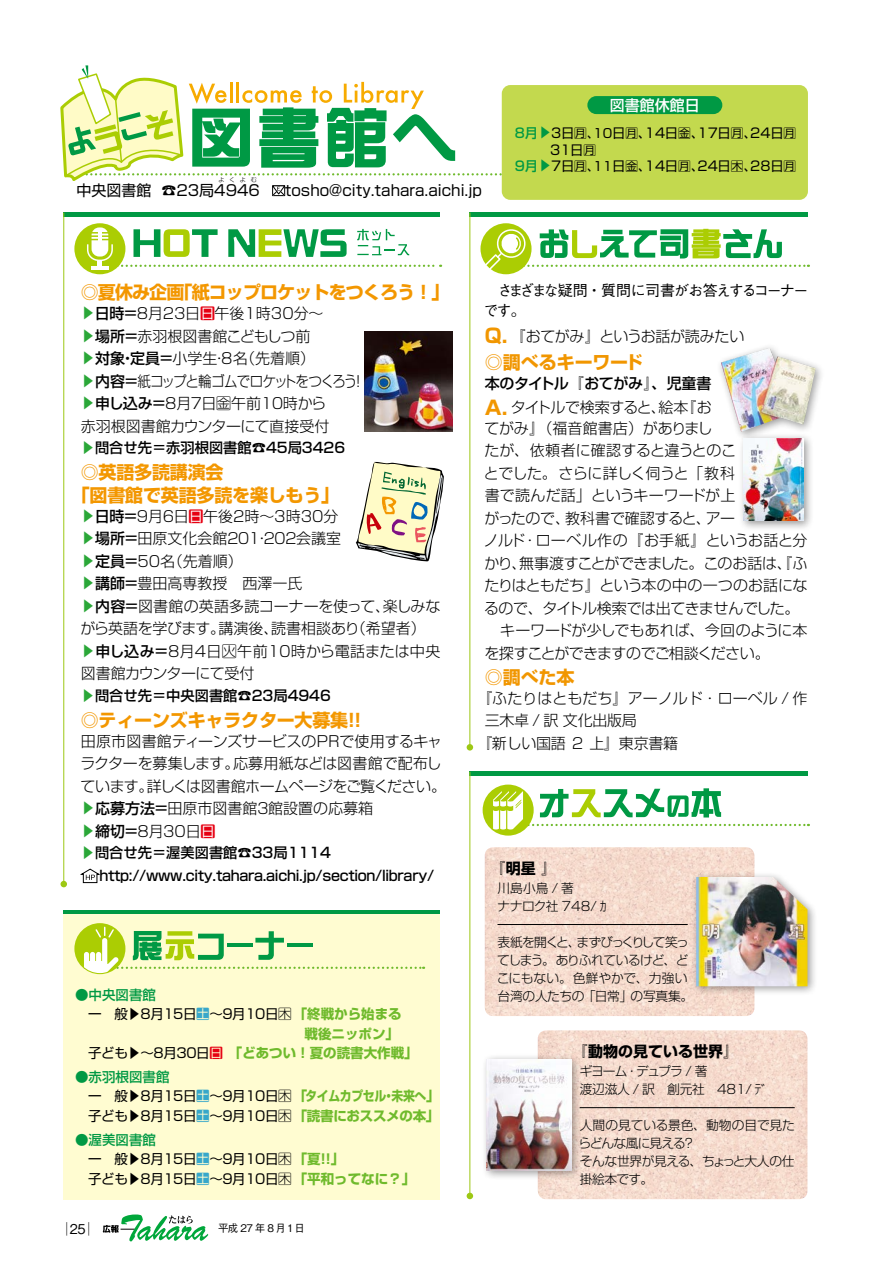
<style>
.page{position:relative;width:893px;height:1263px;background:#fff}
.page>*{position:absolute;margin:0;border:0;box-sizing:border-box;transform-origin:0 0}
.t1{font:700 18px/22.5px "Shin Go Pro";letter-spacing:-.01em;color:#f39700}
.t2{font:700 18px "Shin Go Pro";letter-spacing:-.05em;color:#f39700}
.t3{font:700 18px "Shin Go Pro";letter-spacing:-.005em;color:#f19600}
.t4{font:300 15px/22.5px "Shin Go Pro";letter-spacing:-.02em;color:#000}
.t5{font:300 15px/22.5px "Shin Go Pro";color:#000}
.t6{font:15px "Shin Go Pro";color:#000}
.t7{font:500 15px/24.8px "Shin Go Pro";letter-spacing:-.03em;color:#000}
.t8{font:500 15px/19.5px "Gothic BBB Pro";letter-spacing:-.095em;color:#000}
.t9{font:300 15px "Shin Go Pro";letter-spacing:-.075em;color:#000;scale:.9 1}
.t10{font:300 15px "Shin Go Pro";letter-spacing:.005em;color:#000}
.t11{font:700 15px "Shin Go Pro";color:#000}
.t12{font:500 15px "Shin Go Pro";color:#fff}
.t13{font:500 14.25px/23px "Shin Go Pro";letter-spacing:-.02em;color:#000}
.t14{font:500 14.25px "Shin Go Pro";color:#000}
.t15{font:300 14.25px "Shin Go Pro";color:#2aa738}
.t16{font:13.5px/19.5px "Shin Go Pro";letter-spacing:-.03em;color:#000}
.t17{font:700 13.5px "Shin Go Pro";color:#6fba2c}
.t18{font:500 13.5px "Gothic BBB Pro";color:#000;scale:.95 1}
.t19{font:500 13.5px "Gothic BBB Pro";color:#000}
.t20{font:13.35px/16.5px "Shin Go Pro";letter-spacing:-.015em;color:#000}
.t21{font:500 13.35px "Shin Go Pro";color:#094}
.t22{font:300 12.75px/18px "Shin Go Pro";letter-spacing:-.035em;color:#000}
.t23{font:300 12.75px/18px "Shin Go Pro";color:#000}
.t24{font:500 10.5px "Gothic BBB Pro";letter-spacing:.12em;color:#000}
.t25{font:300 6px "Shin Go Pro";color:#000}
.s1{font-size:12.6px}
.s2{font-weight:500}
.s3{font-weight:400;color:#e60012}
.s4{color:#2aa738}
.s5{font-weight:500;color:#094}
.s6{color:#37a7ca}
.s7{font-weight:300}
.s8{font-weight:700;color:#6fba2c}
.s9{font-weight:400;color:#000}
.s10{font-weight:700;font-size:19.5px;color:#f19600}
.s11{color:#f39700}
</style>
<div class="page">
<div style="left:64px;top:910px;width:376px;height:289px;background:#fffcd1"></div>
<hr style="left:64px;top:910px;width:376px;height:3px;background:#094">
<hr style="left:470px;top:772px;width:338px;height:4px;background:#094">
<hr style="left:63px;top:213px;width:1px;height:671px;background:#9dc814">
<svg style="left:61px;top:881px;width:6px;height:6px"></svg>
<hr style="left:469px;top:213px;width:1px;height:534px;background:#9dc814">
<svg style="left:467px;top:744px;width:6px;height:6px"></svg>
<hr style="left:469px;top:772px;width:1px;height:424px;background:#9dc814">
<svg style="left:467px;top:1193px;width:6px;height:6px"></svg>
<div style="left:483px;top:784px;width:51px;height:52px;background:#abcd03;border-radius:50%"></div>
<svg style="left:491px;top:788px;width:318px;height:41px"></svg>
<div style="left:74px;top:923px;width:51px;height:51px;background:#abcd03;border-radius:50%"></div>
<svg style="left:84px;top:927px;width:340px;height:46px"></svg>
<hr style="left:287px;top:944px;width:26px;height:3px;background:#094">
<svg style="left:60px;top:65px;width:749px;height:219px"></svg>
<img style="left:485px;top:847px;width:269px;height:169px">
<img style="left:538px;top:1030px;width:269px;height:169px">
<svg style="left:81px;top:869px;width:18px;height:14px"></svg>
<hr style="left:580px;top:1107px;width:215px;height:1px;background:#000">
<hr style="left:497px;top:924px;width:191px;height:1px;background:#000">
<img style="left:721px;top:348px;width:95px;height:84px">
<div style="left:738px;top:432px;width:76px;height:99px;background:#000;opacity:.4"></div>
<img style="left:744px;top:438px;width:59px;height:83px">
<div style="left:481px;top:1053px;width:100px;height:127px;background:#000;opacity:.4"></div>
<img style="left:487px;top:1059px;width:84px;height:111px">
<div style="left:690px;top:871px;width:127px;height:126px;background:#000;opacity:.4"></div>
<img style="left:696px;top:877px;width:111px;height:109px">
<img style="left:365px;top:332px;width:87px;height:100px">
<svg style="left:356px;top:462px;width:88px;height:99px"></svg>
<svg style="left:103px;top:1214px;width:105px;height:27px"></svg>
<p class="t12" style="left:610px;top:93px;width:91px">図書館休館日</p>
<p class="t25" style="left:218px;top:175px;width:40px">よ く よ む</p>
<p class="t6" style="left:77px;top:178px;width:407px">中央図書館 ☎23局4946 　 tosho@city.tahara.aichi.jp</p>
<p class="t21" style="left:515px;top:122px;width:25px">8月</p>
<p class="t21" style="left:534px;top:139px;width:15px;rotate:-90deg">▼</p>
<p class="t20" style="left:550px;top:123px;width:247px">3日<span class="s1">月、10</span>日<span class="s1">月</span>、14日<span class="s1">金</span>、17日<span class="s1">月</span>、24日<span class="s1">月<br></span>31日<span class="s1">月</span></p>
<p class="t21" style="left:515px;top:155px;width:25px">9月</p>
<p class="t21" style="left:534px;top:172px;width:15px;rotate:-90deg">▼</p>
<p class="t20" style="left:551px;top:156px;width:246px">7日<span class="s1">月、11</span>日<span class="s1">金</span>、14日<span class="s1">月</span>、24日<span class="s1">木</span>、28日<span class="s1">月</span></p>
<p class="t2" style="left:81px;top:278px;width:370px">◎夏休み企画「紙コップロケットをつくろう！」</p>
<p class="t15" style="left:76px;top:320px;width:16px;rotate:-90deg">▼</p>
<p class="t5" style="left:95px;top:300px;width:230px"><span class="s2">日時＝</span>8月23日<span class="s3">日</span>午後1時30分～</p>
<p class="t15" style="left:76px;top:343px;width:16px;rotate:-90deg">▼</p>
<p class="t4" style="left:95px;top:323px;width:217px"><span class="s2">場所＝</span>赤羽根図書館こどもしつ前</p>
<p class="t15" style="left:76px;top:365px;width:16px;rotate:-90deg">▼</p>
<p class="t4" style="left:95px;top:345px;width:222px"><span class="s2">対象・定員＝</span>小学生・8名（先着順）</p>
<p class="t15" style="left:76px;top:388px;width:16px;rotate:-90deg">▼</p>
<p class="t9" style="left:95px;top:368px;width:302px"><span class="s2">内容＝</span>紙コップと輪ゴムでロケットをつくろう！</p>
<p class="t15" style="left:76px;top:410px;width:16px;rotate:-90deg">▼</p>
<p class="t4" style="left:81px;top:390px;width:265px;text-align:center"><span class="s2">申し込み＝</span>8月７日金午前１０時から<br>赤羽根図書館カウンターにて直接受付　</p>
<p class="t14" style="left:81px;top:436px;width:266px"><span class="s4">▶</span>問合せ先＝赤羽根図書館☎45局3426</p>
<p class="t1" style="left:72px;top:459px;width:269px;text-indent:9px">◎英語多読講演会<br>「図書館で英語多読を楽しもう」</p>
<p class="t15" style="left:76px;top:523px;width:16px;rotate:-90deg">▼</p>
<p class="t5" style="left:95px;top:503px;width:245px"><span class="s2">日時＝</span>9月6日<span class="s3">日</span>午後2時～3時30分</p>
<p class="t15" style="left:76px;top:545px;width:16px;rotate:-90deg">▼</p>
<p class="t5" style="left:95px;top:525px;width:248px"><span class="s2">場所＝</span>田原文化会館２０１・２０２会議室</p>
<p class="t15" style="left:76px;top:568px;width:16px;rotate:-90deg">▼</p>
<p class="t4" style="left:95px;top:548px;width:149px"><span class="s2">定員＝</span>50名（先着順）</p>
<p class="t15" style="left:76px;top:590px;width:16px;rotate:-90deg">▼</p>
<p class="t5" style="left:95px;top:570px;width:209px"><span class="s2">講師＝</span>豊田高専教授　西澤一氏</p>
<p class="t15" style="left:76px;top:613px;width:16px;rotate:-90deg">▼</p>
<p class="t5" style="left:81px;top:593px;width:362px;text-indent:15px"><span class="s2">内容＝</span>図書館の英語多読コーナーを使って、楽しみながら英語を学びます。講演後、読書相談あり（希望者）</p>
<p class="t15" style="left:76px;top:658px;width:16px;rotate:-90deg">▼</p>
<p class="t4" style="left:81px;top:638px;width:361px;text-indent:15px"><span class="s2">申し込み＝</span>8月4日火午前１０時から電話または中央図書館カウンターにて受付</p>
<p class="t14" style="left:81px;top:684px;width:252px"><span class="s4">▶</span>問合せ先＝中央図書館☎23局4946</p>
<p class="t1" style="left:81px;top:707px;width:282px">◎ティーンズキャラクター大募集!!</p>
<p class="t4" style="left:80px;top:728px;width:367px">田原市図書館ティーンズサービスのＰＲで使用するキャラクターを募集します。応募用紙などは図書館で配布しています。詳しくは図書館ホームページをご覧ください。</p>
<p class="t15" style="left:76px;top:815px;width:16px;rotate:-90deg">▼</p>
<p class="t5" style="left:95px;top:795px;width:280px"><span class="s2">応募方法＝</span>田原市図書館３館設置の応募箱</p>
<p class="t15" style="left:76px;top:838px;width:16px;rotate:-90deg">▼</p>
<p class="t4" style="left:95px;top:818px;width:122px"><span class="s2">締切＝</span>8月30日<span class="s3">日</span></p>
<p class="t13" style="left:99px;top:840px;width:336px;text-indent:-19px"><span class="s4">▶</span>問合せ先＝渥美図書館☎33局1114 http://www.city.tahara.aichi.jp/section/library/</p>
<p class="t16" style="left:75px;top:983px;width:342px"><span class="s5">●中央図書館<br></span>　一　般▶8月15日<span class="s6">土</span>～9月10日<span class="s7">木</span><span class="s8">「終戦から始まる　</span></p>
<p class="t17" style="left:75px;top:1042px;width:344px"><span class="s9">　子ども▶～8月30日</span><span class="s3">日</span>「どあつい！夏の読書大作戦」</p>
<p class="t16" style="left:75px;top:1065px;width:366px"><span class="s5">●赤羽根図書館<br></span>　一　般▶8月15日<span class="s6">土</span>～9月10日<span class="s7">木</span><span class="s8">「タイムカプセル・未来へ」</span>　子ども▶8月15日<span class="s6">土</span>～9月10日<span class="s7">木</span><span class="s8">「読書におススメの本」</span></p>
<p class="t16" style="left:75px;top:1128px;width:342px"><span class="s5">●渥美図書館<br></span>　一　般▶8月15日<span class="s6">土</span>～9月10日<span class="s7">木</span><span class="s8">「夏！！」<br></span>　子ども▶8月15日<span class="s6">土</span>～9月10日<span class="s7">木</span><span class="s8">「平和ってなに？」</span></p>
<p class="t19" style="left:63px;top:1218px;width:20px">│　</p>
<p class="t18" style="left:70px;top:1218px;width:25px">25│</p>
<p class="t24" style="left:218px;top:1219px;width:88px">平成27年8月1日</p>
<p class="t8" style="left:484px;top:279px;width:326px;text-indent:14px">さまざまな疑問・質問に司書がお答えするコーナーです。</p>
<p class="t4" style="left:483px;top:323px;width:262px"><span class="s10">Ｑ．</span>『おてがみ』というお話が読みたい</p>
<p class="t3" style="left:485px;top:348px;width:160px"><span class="s11">◎</span>調べるキーワード</p>
<p class="t7" style="left:485px;top:369px;width:228px">本のタイトル『おてがみ』、児童書<br><span class="s10">A．</span><span class="s7">タイトルで検索すると、絵本『お</span></p>
<p class="t4" style="left:484px;top:415px;width:325px">てがみ』（福音館書店）がありまし<br>たが、依頼者に確認すると違うとのこ<br>とでした。さらに詳しく伺うと「教科<br>書で読んだ話」というキーワードが上<br>がったので、教科書で確認すると、アー<br>ノルド・ローベル作の『お手紙』というお話と分かり、無事渡すことができました。このお話は、『ふたりはともだち』という本の中の一つのお話になるので、タイトル検索では出てきませんでした。　キーワードが少しでもあれば、今回のように本を探すことができますのでご相談ください。</p>
<p class="t3" style="left:485px;top:663px;width:91px"><span class="s11">◎</span>調べた本</p>
<p class="t10" style="left:477px;top:686px;width:332px">『ふたりはともだち』アーノルド・ローベル / 作</p>
<p class="t4" style="left:485px;top:707px;width:153px">三木卓 / 訳 文化出版局</p>
<p class="t4" style="left:477px;top:730px;width:202px">『新しい国語 ２ 上』東京書籍</p>
<p class="t11" style="left:490px;top:856px;width:68px">『明星 』</p>
<p class="t23" style="left:497px;top:877px;width:111px">川島小鳥 / 著<br>ナナロク社 748/ ｶ</p>
<p class="t22" style="left:497px;top:931px;width:198px">表紙を開くと、まずびっくりして笑ってしまう。ありふれているけど、どこにもない。色鮮やかで、力強い台湾の人たちの「日常」の写真集。</p>
<p class="t11" style="left:572px;top:1039px;width:168px">『動物の見ている世界』</p>
<p class="t22" style="left:580px;top:1061px;width:189px">ギヨーム・デュプラ / 著<br>渡辺滋人 / 訳　創元社　481/ ﾃﾞ</p>
<p class="t22" style="left:579px;top:1115px;width:218px">人間の見ている景色、動物の目で見たらどんな風に見える？<br>そんな世界が見える、ちょっと大人の仕掛絵本です。</p>
</div>
